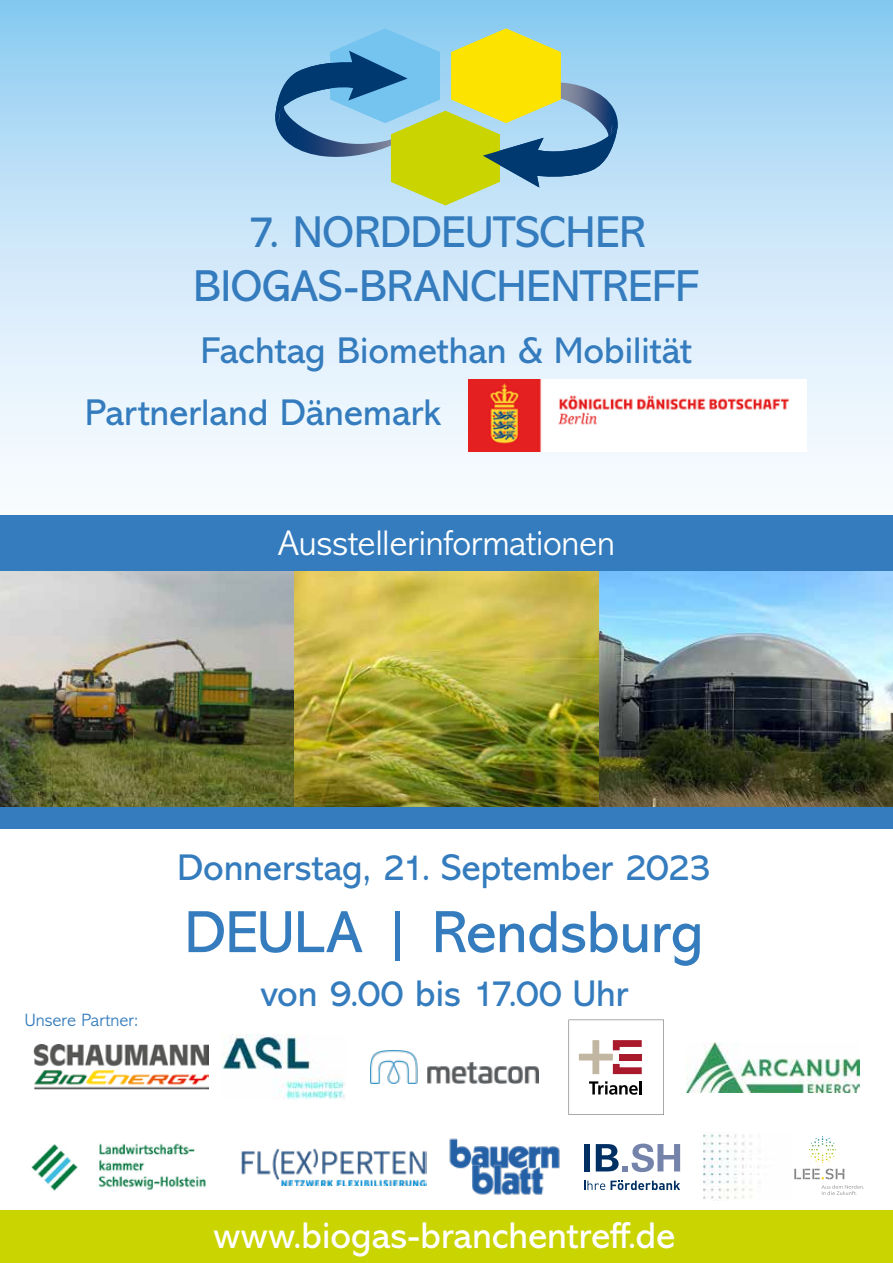
<style>
.page{position:relative;width:893px;height:1263px;background:#fff}
.page>*{position:absolute;margin:0;border:0;box-sizing:border-box;transform-origin:0 0}
.t1{font:60px "Abadi MT Pro";letter-spacing:-.01em;color:#347cbd}
.t2{font:45px/54px "Abadi MT Pro";color:#347cbd;text-align:center}
.t3{font:37.5px/61.9px "Abadi MT Pro";letter-spacing:-.005em;color:#347cbd}
.t4{font:37.5px "Abadi MT Pro";letter-spacing:-.005em;color:#fff}
.t5{font:300 36px "Abadi MT Pro";letter-spacing:-.01em;color:#fff}
.t6{font:300 18px "Abadi MT Pro";color:#347cbd}
</style>
<div class="page">
<svg style="left:0;top:0;width:893px;height:478px;background:#c9e5f8"></svg>
<div style="left:0;top:1210px;width:893px;height:53px;background:#c9d400"></div>
<svg style="left:275px;top:29px;width:343px;height:176px;background:#9bbea1"></svg>
<img style="left:0;top:570px;width:893px;height:237px">
<div style="left:0;top:515px;width:893px;height:55px;background:#347cbd"></div>
<div style="left:0;top:807px;width:893px;height:21px;background:#347cbd"></div>
<img style="left:449px;top:1138px;width:111px;height:58px">
<img style="left:31px;top:1143px;width:175px;height:48px">
<img style="left:241px;top:1148px;width:186px;height:38px">
<svg style="left:584px;top:1180px;width:96px;height:10px"></svg>
<svg style="left:596px;top:1143px;width:84px;height:29px"></svg>
<div style="left:584px;top:1144px;width:6px;height:27px;background:#003063"></div>
<img style="left:703px;top:1134px;width:56px;height:67px">
<svg style="left:821px;top:1185px;width:43px;height:10px"></svg>
<svg style="left:811px;top:1136px;width:23px;height:10px"></svg>
<svg style="left:794px;top:1168px;width:50px;height:11px"></svg>
<img style="left:469px;top:379px;width:337px;height:72px">
<img style="left:371px;top:1051px;width:167px;height:33px">
<img style="left:222px;top:1035px;width:123px;height:65px">
<svg style="left:569px;top:1020px;width:95px;height:95px"></svg>
<img style="left:33px;top:1044px;width:175px;height:46px">
<img style="left:687px;top:1042px;width:173px;height:50px">
<p class="t2" style="left:194px;top:206px;width:507px">7. NORDDEUTSCHER<br>BIOGAS-BRANCHENTREFF</p>
<p class="t3" style="left:85px;top:320px;width:608px;text-indent:116px">Fachtag Biomethan &amp; Mobilität<br>Partnerland Dänemark</p>
<p class="t5" style="left:278px;top:523px;width:339px">Ausstellerinformationen</p>
<p class="t6" style="left:25px;top:1010px;width:115px">Unsere Partner:</p>
<p class="t3" style="left:178px;top:837px;width:535px">Donnerstag, 21. September 2023</p>
<h1 class="t1" style="left:185px;top:899px;width:521px">DEULA | Rendsburg</h1>
<p class="t3" style="left:260px;top:963px;width:369px">von 9.00 bis 17.00 Uhr</p>
<p class="t4" style="left:214px;top:1215px;width:463px">www.biogas-branchentreff.de</p>
</div>
